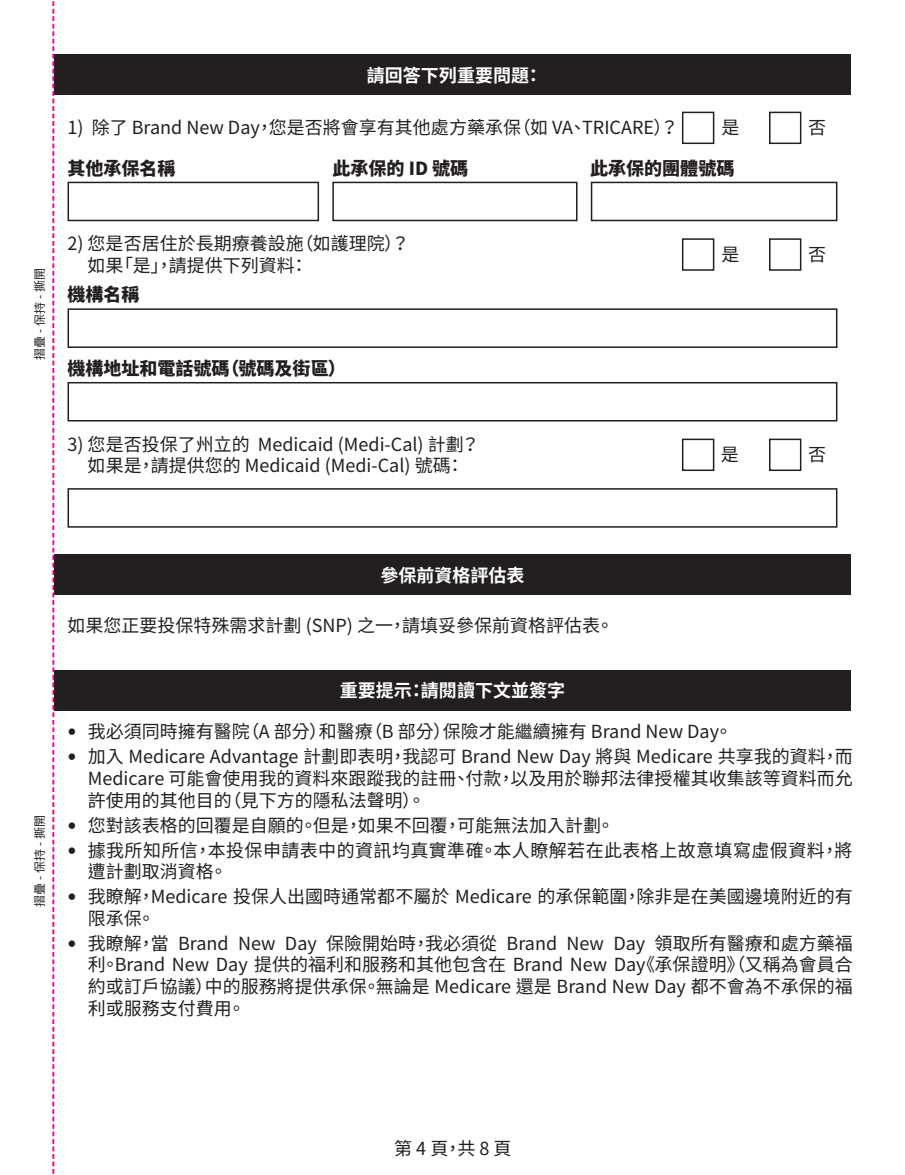
<style>
.page{position:relative;width:905px;height:1175px;background:#fff}
.page>*{position:absolute;margin:0;border:0;box-sizing:border-box;transform-origin:0 0}
.t1{font:18px/21.6px "Noto Sans CJ Ktc";color:#231f20}
.t2{font:18px/21.6px "Noto Sans CJ Ktc";letter-spacing:.025em;color:#231f20}
.t3{font:900 18px "Noto Sans CJ Ktc";color:#231f20}
.t4{font:700 18px "Noto Sans CJ Ktc";color:#fff}
.t5{font:12px "Noto Sans CJ Ktc";color:#231f20}
.s1{font-family:"Avenir Next"}
</style>
<div class="page">
<div style="left:54px;top:54px;width:796px;height:40px;background:#231f20"></div>
<div style="left:68px;top:308px;width:769px;height:40px;border:2px solid #231f20"></div>
<div style="left:68px;top:382px;width:769px;height:39px;border:2px solid #231f20"></div>
<div style="left:682px;top:238px;width:32px;height:33px;border:2px solid #231f20"></div>
<div style="left:682px;top:438px;width:32px;height:33px;border:2px solid #231f20"></div>
<div style="left:682px;top:112px;width:32px;height:32px;border:2px solid #231f20"></div>
<div style="left:769px;top:238px;width:32px;height:33px;border:2px solid #231f20"></div>
<div style="left:769px;top:438px;width:32px;height:33px;border:2px solid #231f20"></div>
<div style="left:769px;top:112px;width:32px;height:32px;border:2px solid #231f20"></div>
<div style="left:68px;top:182px;width:251px;height:39px;border:2px solid #231f20"></div>
<div style="left:332px;top:182px;width:245px;height:39px;border:2px solid #231f20"></div>
<div style="left:590px;top:182px;width:247px;height:39px;border:2px solid #231f20"></div>
<div style="left:68px;top:488px;width:769px;height:39px;border:2px solid #231f20"></div>
<div style="left:54px;top:554px;width:796px;height:41px;background:#231f20"></div>
<div style="left:54px;top:670px;width:796px;height:40px;background:#231f20"></div>
<svg style="left:53px;top:1px;width:1px;height:1173px"></svg>
<p class="t4" style="left:367px;top:65px;width:177px">請回答下列重要問題：</p>
<p class="t1" style="left:68px;top:117px;width:612px">1) 除了 Brand New Day，您是否將會享有其他處方藥承保（如 VA、TRICARE）？</p>
<p class="t1" style="left:808px;top:117px;width:19px">否</p>
<p class="t1" style="left:721px;top:117px;width:19px">是</p>
<p class="t3" style="left:68px;top:158px;width:109px">其他承保名稱</p>
<p class="t3" style="left:332px;top:158px;width:137px">此承保的 ID 號碼</p>
<p class="t3" style="left:590px;top:158px;width:145px">此承保的團體號碼</p>
<p class="t5" style="left:33px;top:359px;width:93px;rotate:-90deg">摺疊 - 保持 - 撕開</p>
<p class="t1" style="left:88px;top:233px;width:323px;text-indent:-20px">2) 您是否居住於長期療養設施（如護理院）？如果「是」，請提供下列資料：</p>
<p class="t1" style="left:721px;top:244px;width:19px">是</p>
<p class="t3" style="left:68px;top:284px;width:73px">機構名稱</p>
<p class="t3" style="left:68px;top:358px;width:280px">機構地址和電話號碼（號碼及街區）</p>
<p class="t1" style="left:808px;top:244px;width:19px">否</p>
<p class="t1" style="left:68px;top:433px;width:413px;text-align:center">3) 您是否投保了州立的 Medicaid (Medi-Cal) 計劃？如果是，請提供您的 Medicaid (Medi-Cal) 號碼：</p>
<p class="t1" style="left:720px;top:444px;width:19px">是</p>
<p class="t1" style="left:808px;top:444px;width:19px">否</p>
<p class="t5" style="left:33px;top:906px;width:93px;rotate:-90deg">摺疊 - 保持 - 撕開</p>
<p class="t4" style="left:380px;top:565px;width:145px">參保前資格評估表</p>
<p class="t1" style="left:68px;top:615px;width:547px">如果您正要投保特殊需求計劃 (SNP) 之一，請填妥參保前資格評估表。</p>
<p class="t4" style="left:340px;top:680px;width:226px">重要提示：請閱讀下文並簽字</p>
<p class="t1" style="left:68px;top:721px;width:666px"><span class="s1">•</span> 我必須同時擁有醫院（A 部分）和醫療（B 部分）保險才能繼續擁有 Brand New Day。</p>
<p class="t1" style="left:88px;top:746px;width:766px;text-align:justify;text-indent:-20px"><span class="s1">•</span> 加入 Medicare Advantage 計劃即表明，我認可 Brand New Day 將與 Medicare 共享我的資料，而Medicare 可能會使用我的資料來跟蹤我的註冊、付款，以及用於聯邦法律授權其收集該等資料而允許使用的其他目的（見下方的隱私法聲明）。</p>
<p class="t1" style="left:68px;top:814px;width:548px"><span class="s1">•</span> 您對該表格的回覆是自願的。但是，如果不回覆，可能無法加入計劃。</p>
<p class="t2" style="left:88px;top:839px;width:766px;text-indent:-20px"><span class="s1">•</span> 據我所知所信，本投保申請表中的資訊均真實準確。本人瞭解若在此表格上故意填寫虛假資料，將遭計劃取消資格。</p>
<p class="t1" style="left:88px;top:886px;width:766px;text-indent:-20px"><span class="s1">•</span> 我瞭解，Medicare 投保人出國時通常都不屬於 Medicare 的承保範圍，除非是在美國邊境附近的有限承保。</p>
<p class="t1" style="left:88px;top:932px;width:766px;text-align:justify;text-indent:-20px"><span class="s1">•</span> 我瞭解，當 Brand New Day 保險開始時，我必須從 Brand New Day 領取所有醫療和處方藥福利。Brand New Day 提供的福利和服務和其他包含在 Brand New Day《承保證明》（又稱為會員合約或訂戶協議）中的服務將提供承保。無論是 Medicare 還是 Brand New Day 都不會為不承保的福利或服務支付費用。</p>
<p class="t1" style="left:394px;top:1137px;width:119px">第 4 頁，共 8 頁</p>
</div>
